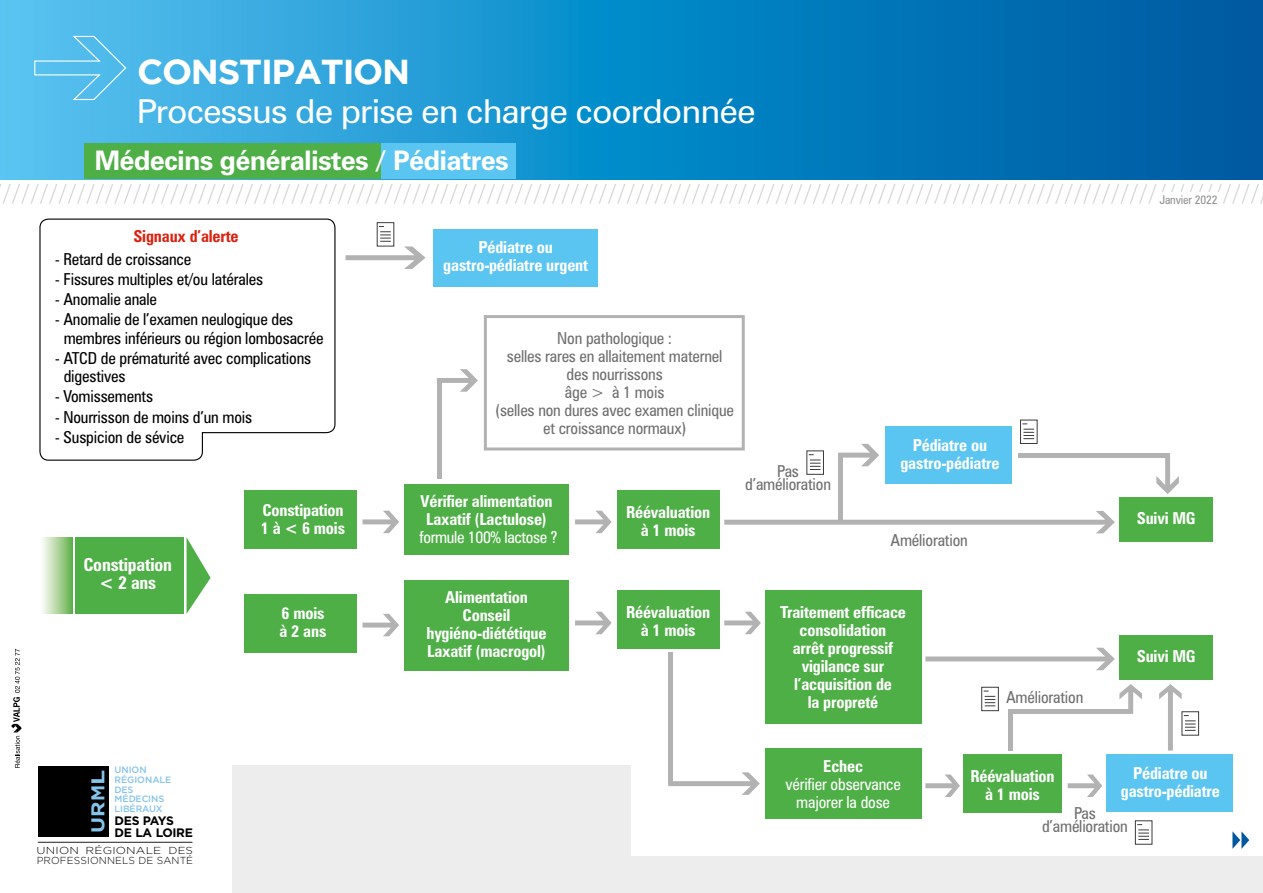
<style>
.page{position:relative;width:1263px;height:893px;background:#fff}
.page>*{position:absolute;margin:0;border:0;box-sizing:border-box;transform-origin:0 0}
.t1{font:700 34.5px "Gotham";letter-spacing:-.035em;color:#fff}
.t2{font:33px "Zurich BT";letter-spacing:-.03em;color:#fff}
.t3{font:700 27px "Zurich BT";letter-spacing:-.03em;color:#fff}
.t4{font:700 18.6px "Gotham";color:#86c3eb;scale:1.14 1}
.t5{font:700 condensed 18px/18px "Zurich BT";letter-spacing:-.01em;color:#fff;text-align:center}
.t6{font:700 condensed 16.5px/18px "Zurich BT";letter-spacing:-.01em;color:#fff;text-align:center}
.t7{font:condensed 16.5px/18.1px "Zurich BT";letter-spacing:-.01em;color:#000}
.t8{font:condensed 16.5px/18px "Zurich BT";letter-spacing:-.01em;color:#6f6f6f;text-align:center}
.t9{font:condensed 16.5px/18px "Zurich BT";letter-spacing:-.01em;color:#fff;text-align:center}
.t10{font:700 condensed 16.5px "Zurich BT";letter-spacing:-.01em;color:#dc2210}
.t11{font:700 12.3px/11.7px "Gotham";letter-spacing:-.035em;color:#000}
.t12{font:condensed 12px "Zurich BT";letter-spacing:-.01em;color:#929292}
.t13{font:300 10.2px/10.4px "Gotham";letter-spacing:.015em;color:#000;scale:1.19 1}
.t14{font:500 9.15px/9.8px "Gotham";letter-spacing:-.005em;color:#86c3eb}
</style>
<div class="page">
<div style="left:233px;top:856px;width:1030px;height:37px;background:#ededed"></div>
<div style="left:38px;top:766px;width:71px;height:71px;background:#000"></div>
<hr style="left:38px;top:842px;width:154px;height:1px;background:#1e1e1d">
<div style="left:1119px;top:498px;width:94px;height:44px;background:#4faf47"></div>
<svg style="left:1156px;top:453px;width:23px;height:41px"></svg>
<div style="left:1018px;top:453px;width:150px;height:5px;background:#b2b2b2"></div>
<svg style="left:11px;top:649px;width:11px;height:119px"></svg>
<div style="left:75px;top:537px;width:109px;height:77px;background:#4faf47"></div>
<svg style="left:187px;top:538px;width:24px;height:75px"></svg>
<svg style="left:43px;top:537px;width:29px;height:77px;background:#afd5a0"></svg>
<div style="left:433px;top:229px;width:164px;height:58px;background:#5bc5f2"></div>
<svg style="left:724px;top:511px;width:391px;height:22px"></svg>
<div style="left:377px;top:222px;width:17px;height:24px;border:1px solid #3c3c3b"></div>
<svg style="left:345px;top:226px;width:80px;height:43px"></svg>
<div style="left:245px;top:490px;width:112px;height:59px;background:#4faf47"></div>
<div style="left:484px;top:315px;width:261px;height:135px;border:3px solid #b2b2b2"></div>
<svg style="left:0;top:0;width:1263px;height:179px;background:#1488c6"></svg>
<div style="left:85px;top:144px;width:296px;height:35px;background:#4faf47"></div>
<div style="left:381px;top:144px;width:134px;height:35px;background:#5bc5f2"></div>
<svg style="left:34px;top:35px;width:93px;height:66px;background:#5cc0ed"></svg>
<svg style="left:0;top:184px;width:1263px;height:20px"></svg>
<div style="left:1156px;top:193px;width:65px;height:12px;background:#fff"></div>
<div style="left:245px;top:594px;width:112px;height:59px;background:#4faf47"></div>
<div style="left:404px;top:484px;width:165px;height:71px;background:#4faf47"></div>
<div style="left:404px;top:580px;width:165px;height:90px;background:#4faf47"></div>
<div style="left:617px;top:490px;width:103px;height:59px;background:#4faf47"></div>
<div style="left:617px;top:590px;width:103px;height:58px;background:#4faf47"></div>
<div style="left:765px;top:590px;width:157px;height:133px;background:#4faf47"></div>
<div style="left:765px;top:748px;width:157px;height:71px;background:#4faf47"></div>
<div style="left:963px;top:755px;width:99px;height:58px;background:#4faf47"></div>
<div style="left:1119px;top:635px;width:94px;height:45px;background:#4faf47"></div>
<div style="left:1106px;top:755px;width:126px;height:57px;background:#5bc5f2"></div>
<div style="left:885px;top:427px;width:127px;height:57px;background:#5bc5f2"></div>
<svg style="left:838px;top:444px;width:41px;height:22px"></svg>
<div style="left:838px;top:455px;width:5px;height:67px;background:#b2b2b2"></div>
<div style="left:806px;top:450px;width:18px;height:25px;border:1px solid #3c3c3b"></div>
<svg style="left:809px;top:454px;width:11px;height:16px"></svg>
<div style="left:1020px;top:420px;width:17px;height:24px;border:1px solid #3c3c3b"></div>
<svg style="left:1022px;top:424px;width:12px;height:15px"></svg>
<svg style="left:437px;top:369px;width:41px;height:23px"></svg>
<div style="left:437px;top:380px;width:5px;height:98px;background:#b2b2b2"></div>
<svg style="left:39px;top:218px;width:297px;height:243px"></svg>
<svg style="left:362px;top:511px;width:37px;height:22px"></svg>
<svg style="left:362px;top:614px;width:37px;height:22px"></svg>
<svg style="left:575px;top:511px;width:37px;height:22px"></svg>
<svg style="left:575px;top:612px;width:37px;height:22px"></svg>
<svg style="left:724px;top:612px;width:37px;height:22px"></svg>
<svg style="left:925px;top:774px;width:35px;height:23px"></svg>
<svg style="left:668px;top:772px;width:92px;height:23px"></svg>
<div style="left:668px;top:653px;width:5px;height:131px;background:#b2b2b2"></div>
<svg style="left:1068px;top:774px;width:34px;height:23px"></svg>
<svg style="left:925px;top:648px;width:190px;height:22px"></svg>
<div style="left:1135px;top:820px;width:17px;height:25px;border:1px solid #3c3c3b"></div>
<svg style="left:1137px;top:824px;width:12px;height:16px"></svg>
<div style="left:1008px;top:709px;width:123px;height:5px;background:#b2b2b2"></div>
<div style="left:1008px;top:711px;width:5px;height:39px;background:#b2b2b2"></div>
<svg style="left:1119px;top:684px;width:23px;height:30px"></svg>
<div style="left:981px;top:687px;width:18px;height:24px;border:1px solid #3c3c3b"></div>
<svg style="left:984px;top:691px;width:11px;height:16px"></svg>
<div style="left:1181px;top:711px;width:18px;height:24px;border:1px solid #3c3c3b"></div>
<svg style="left:1159px;top:684px;width:36px;height:66px"></svg>
<div style="left:233px;top:765px;width:398px;height:128px;background:#ededed"></div>
<svg style="left:1232px;top:831px;width:17px;height:18px"></svg>
<h1 class="t1" style="left:137px;top:52px;width:275px">CONSTIPATION</h1>
<h2 class="t2" style="left:137px;top:91px;width:620px">Processus de prise en charge coordonnée</h2>
<h3 class="t3" style="left:94px;top:144px;width:416px">Médecins généralistes / Pédiatres</h3>
<p class="t10" style="left:133px;top:226px;width:107px">Signaux d’alerte</p>
<p class="t7" style="left:55px;top:249px;width:138px">- Retard de croissance</p>
<p class="t7" style="left:55px;top:270px;width:209px">- Fissures multiples et/ou latérales</p>
<p class="t7" style="left:55px;top:290px;width:103px">- Anomalie anale</p>
<p class="t7" style="left:64px;top:310px;width:261px;text-indent:-8px">- Anomalie de l’examen neulogique des membres inférieurs ou région lombosacrée</p>
<p class="t7" style="left:64px;top:349px;width:249px;text-indent:-8px">- ATCD de prématurité avec complications digestives</p>
<p class="t7" style="left:55px;top:387px;width:99px">- Vomissements</p>
<p class="t7" style="left:55px;top:407px;width:199px">- Nourrisson de moins d’un mois</p>
<p class="t7" style="left:55px;top:428px;width:131px">- Suspicion de sévice</p>
<p class="t6" style="left:261px;top:501px;width:86px;text-align:left">Constipation<br>1 à &lt; 6 mois</p>
<p class="t6" style="left:443px;top:238px;width:146px">Pédiatre ou gastro-pédiatre urgent</p>
<p class="t8" style="left:495px;top:329px;width:240px">Non pathologique :<br>selles rares en allaitement maternel des nourrissons<br>âge &gt; à 1 mois<br>(selles non dures avec examen clinique et croissance normaux)</p>
<p class="t6" style="left:421px;top:492px;width:133px">Vérifier alimentation<br>Laxatif (Lactulose)</p>
<p class="t9" style="left:419px;top:528px;width:139px">formule 100% lactose ?</p>
<p class="t6" style="left:626px;top:503px;width:86px">Réévaluation à 1 mois</p>
<p class="t8" style="left:745px;top:464px;width:87px;line-height:13.5px">Pas d’amélioration</p>
<p class="t6" style="left:900px;top:435px;width:101px">Pédiatre ou gastro-pédiatre</p>
<p class="t8" style="left:890px;top:531px;width:79px">Amélioration</p>
<p class="t5" style="left:83px;top:556px;width:90px">Constipation &lt; 2 ans</p>
<p class="t6" style="left:280px;top:604px;width:48px;text-align:left">6 mois à 2 ans</p>
<p class="t6" style="left:426px;top:588px;width:122px">Alimentation<br>Conseil hygiéno-diététique<br>Laxatif (macrogol)</p>
<p class="t6" style="left:626px;top:602px;width:86px">Réévaluation à 1 mois</p>
<p class="t6" style="left:780px;top:602px;width:127px">Traitement efficace consolidation<br>arrêt progressif vigilance sur l’acquisition de<br>la propreté</p>
<p class="t8" style="left:1006px;top:688px;width:79px">Amélioration</p>
<p class="t12" style="left:1159px;top:193px;width:60px">Janvier 2022</p>
<p class="t6" style="left:1137px;top:509px;width:60px">Suivi MG</p>
<p class="t6" style="left:1137px;top:647px;width:60px">Suivi MG</p>
<p class="t4" style="left:87px;top:833px;width:57px;rotate:-90deg">URML</p>
<p class="t14" style="left:114px;top:765px;width:58px">UNION<br>RÉGIONALE<br>DES<br>MÉDECINS<br>LIBÉRAUX</p>
<p class="t11" style="left:115px;top:815px;width:80px">DES PAYS<br>DE LA LOIRE</p>
<p class="t13" style="left:37px;top:845px;width:133px">UNION<br>PROFESSIONNELS DE SANTÉ</p>
<p class="t13" style="left:86px;top:845px;width:92px">RÉGIONALE DES</p>
<p class="t6" style="left:823px;top:756px;width:41px">Echec</p>
<p class="t9" style="left:785px;top:775px;width:117px">vérifier observance majorer la dose</p>
<p class="t6" style="left:970px;top:767px;width:86px">Réévaluation à 1 mois</p>
<p class="t6" style="left:1121px;top:763px;width:101px">Pédiatre ou gastro-pédiatre</p>
<p class="t8" style="left:1042px;top:806px;width:87px;line-height:13.5px">Pas d’amélioration</p>
</div>
